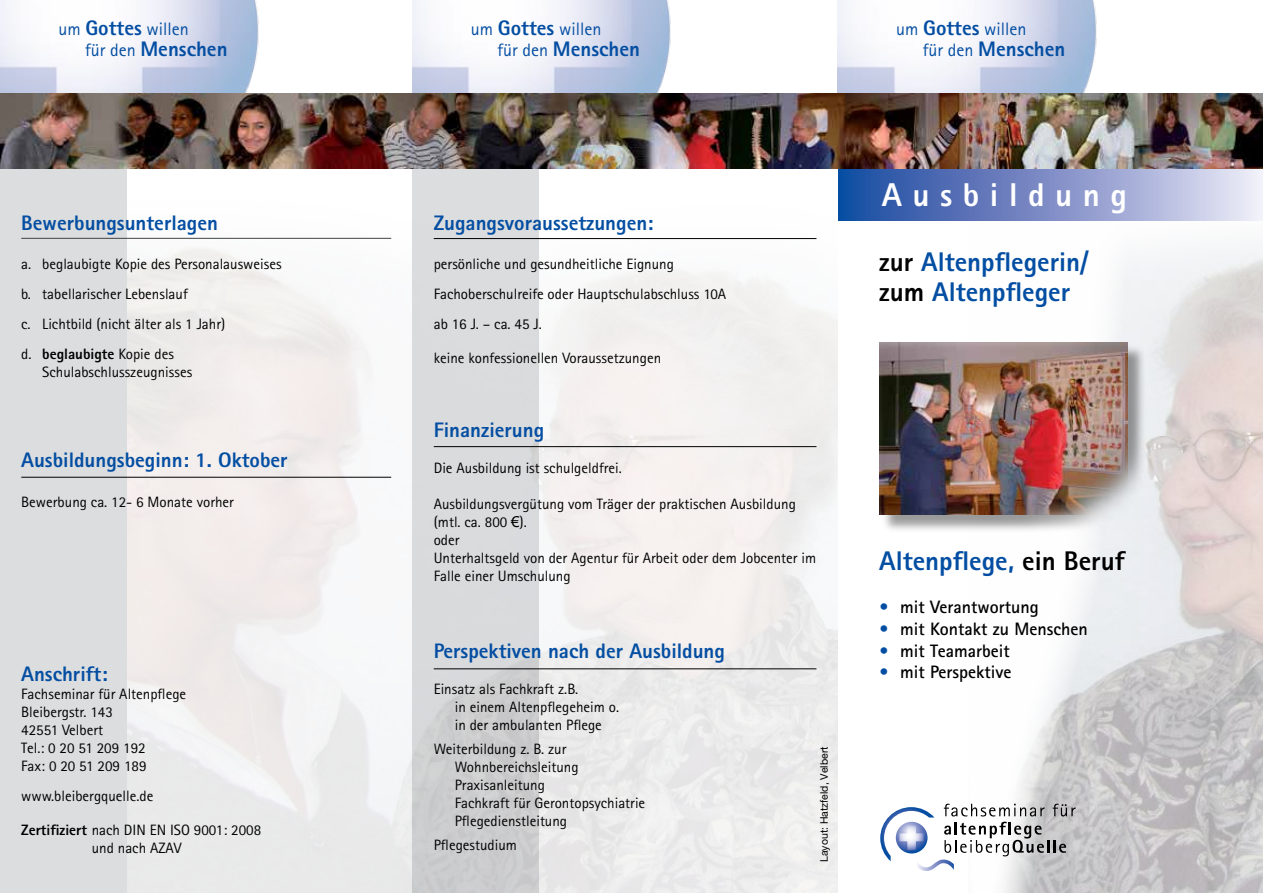
<style>
.page{position:relative;width:1263px;height:893px;background:#fff}
.page>*{position:absolute;margin:0;border:0;box-sizing:border-box;transform-origin:0 0}
.t1{font:800 33px "Rotis Sans Serif";letter-spacing:.32em;color:#fff}
.t2{font:800 27px/30px "Rotis Sans Serif";color:#034ea2}
.t3{font:800 21px "Rotis Sans Serif";color:#034ea2}
.t4{font:700 18px "Rotis Sans Serif";color:#000}
.t5{font:18px "Rotis Sans Serif";color:#034ea2}
.t6{font:15px/18px "Rotis Sans Serif";color:#000}
.t7{font:10.5px "Helvetica Neue";color:#000}
.s1{font-weight:800;font-size:21px}
.s2{font-weight:400;font-size:18px}
.s3{font-weight:800}
.s4{font-family:"Arial"}
.s5{color:#000}
.s6{color:#034ea2}
</style>
<div class="page">
<img style="left:1138px;top:220px;width:125px;height:673px">
<svg style="left:907px;top:220px;width:231px;height:673px"></svg>
<div style="left:412px;top:113px;width:127px;height:780px;background:linear-gradient(to bottom,#e1e2e4,#cccdcf)"></div>
<img style="left:0;top:0;width:292px;height:94px">
<img style="left:838px;top:0;width:292px;height:94px">
<svg style="left:880px;top:804px;width:195px;height:68px"></svg>
<img style="left:412px;top:0;width:293px;height:94px">
<hr style="left:434px;top:238px;width:382px;height:1px;background:#000">
<hr style="left:434px;top:446px;width:382px;height:1px;background:#000">
<div style="left:838px;top:168px;width:425px;height:52px;background:linear-gradient(to right,#14429d,#eee6f5)"></div>
<div style="left:0;top:113px;width:127px;height:780px;background:#dcddde"></div>
<hr style="left:21px;top:238px;width:370px;height:1px;background:#434345">
<hr style="left:21px;top:477px;width:370px;height:1px;background:#000">
<img style="left:0;top:94px;width:1263px;height:74px">
<div style="left:881px;top:345px;width:265px;height:189px;background:#000;opacity:.4"></div>
<img style="left:879px;top:342px;width:249px;height:173px">
<hr style="left:434px;top:668px;width:382px;height:1px;background:#000">
<p class="t5" style="left:58px;top:18px;width:132px">um <span class="s1">Gottes</span> willen</p>
<h3 class="t3" style="left:85px;top:36px;width:144px"><span class="s2">für den</span> Menschen</h3>
<h3 class="t3" style="left:21px;top:209px;width:198px">Bewerbungsunterlagen</h3>
<p class="t6" style="left:21px;top:249px;width:262px;line-height:30px">a. beglaubigte Kopie des Personalausweises b. tabellarischer Lebenslauf<br>c. Lichtbild (nicht älter als 1 Jahr)<br>d. <span class="s3">beglaubigte</span> Kopie des</p>
<p class="t6" style="left:42px;top:363px;width:151px">Schulabschlusszeugnisses</p>
<h3 class="t3" style="left:21px;top:447px;width:268px">Ausbildungsbeginn: 1. Oktober</h3>
<p class="t6" style="left:21px;top:493px;width:214px">Bewerbung ca. 12- 6 Monate vorher</p>
<h3 class="t3" style="left:21px;top:660px;width:88px">Anschrift:</h3>
<p class="t6" style="left:21px;top:684px;width:166px">Fachseminar für Altenpflege<br>Bleibergstr. 143<br>42551 Velbert<br>Tel.: 0 20 51 209 192<br>Fax: 0 20 51 209 189</p>
<p class="t6" style="left:21px;top:786px;width:134px">www.bleibergquelle.de</p>
<p class="t6" style="left:92px;top:821px;width:171px;text-indent:-70px"><span class="s3">Zertifiziert</span> nach DIN EN ISO 9001: 2008 und nach AZAV</p>
<p class="t5" style="left:471px;top:18px;width:132px">um <span class="s1">Gottes</span> willen</p>
<h3 class="t3" style="left:498px;top:36px;width:144px"><span class="s2">für den</span> Menschen</h3>
<p class="t5" style="left:896px;top:18px;width:132px">um <span class="s1">Gottes</span> willen</p>
<h3 class="t3" style="left:923px;top:36px;width:144px"><span class="s2">für den</span> Menschen</h3>
<h3 class="t3" style="left:434px;top:209px;width:221px">Zugangsvoraussetzungen:</h3>
<p class="t6" style="left:434px;top:249px;width:294px;line-height:30px">persönliche und gesundheitliche Eignung<br>Fachoberschulreife oder Hauptschulabschluss 10A ab 16 J. – ca. 45 J.</p>
<p class="t6" style="left:434px;top:349px;width:229px">keine konfessionellen Voraussetzungen</p>
<h3 class="t3" style="left:434px;top:416px;width:112px">Finanzierung</h3>
<p class="t6" style="left:434px;top:459px;width:190px">Die Ausbildung ist schulgeldfrei.</p>
<p class="t6" style="left:434px;top:495px;width:384px">Ausbildungsvergütung vom Träger der praktischen Ausbildung (mtl. ca. 800 <span class="s4">€</span>).<br>oder<br>Unterhaltsgeld von der Agentur für Arbeit oder dem Jobcenter im Falle einer Umschulung</p>
<h3 class="t3" style="left:434px;top:638px;width:293px">Perspektiven nach der Ausbildung</h3>
<p class="t6" style="left:455px;top:680px;width:166px;text-indent:-21px">Einsatz als Fachkraft z.B.<br>in einem Altenpflegeheim o. in der ambulanten Pflege</p>
<p class="t6" style="left:455px;top:740px;width:192px;text-indent:-21px">Weiterbildung z. B. zur<br>Wohnbereichsleitung<br>Praxisanleitung<br>Fachkraft für Gerontopsychiatrie<br>Pflegedienstleitung</p>
<p class="t6" style="left:434px;top:836px;width:85px">Pflegestudium</p>
<p class="t7" style="left:818px;top:862px;width:117px;rotate:-90deg">Layout: Hatzfeld, Velbert</p>
<h1 class="t1" style="left:882px;top:174px;width:247px">Ausbildung</h1>
<h2 class="t2" style="left:879px;top:246px;width:211px"><span class="s5">zur</span> Altenpflegerin/ <span class="s5">zum</span> Altenpfleger</h2>
<h2 class="t2" style="left:879px;top:546px;width:247px">Altenpflege, <span class="s5">ein Beruf</span></h2>
<p class="t4" style="left:879px;top:596px;width:161px"><span class="s6">•</span> mit Verantwortung</p>
<p class="t4" style="left:879px;top:618px;width:210px"><span class="s6">•</span> mit Kontakt zu Menschen</p>
<p class="t4" style="left:879px;top:639px;width:132px"><span class="s6">•</span> mit Teamarbeit</p>
<p class="t4" style="left:879px;top:661px;width:134px"><span class="s6">•</span> mit Perspektive</p>
</div>
